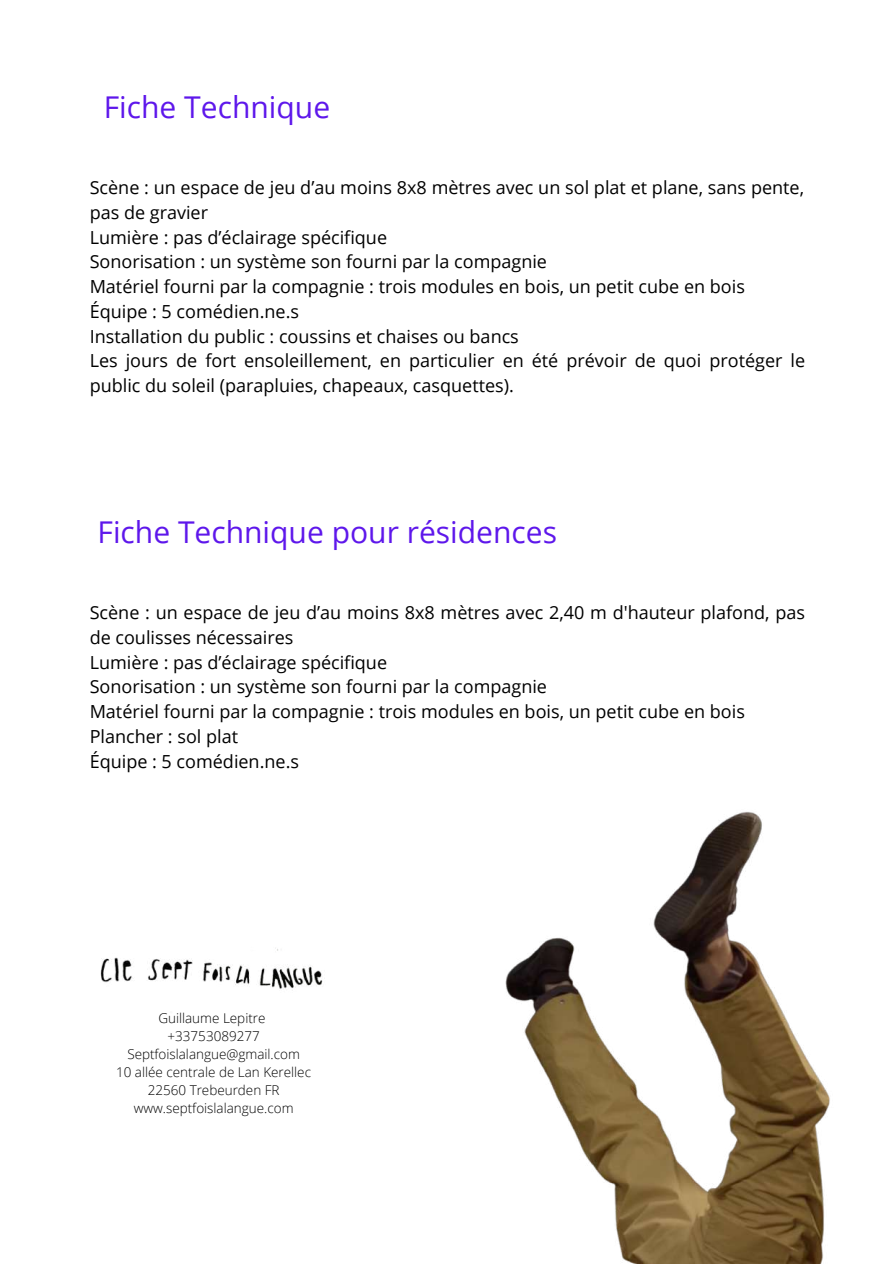
<style>
.page{position:relative;width:894px;height:1264px;background:#fff}
.page>*{position:absolute;margin:0;border:0;box-sizing:border-box;transform-origin:0 0}
.t1{font:30px "Open Sans";color:#5e17eb}
.t2{font:18px/24.8px "Open Sans";color:#000}
.t3{font:300 13.5px/18px "Open Sans";color:#000;text-align:center}
</style>
<div class="page">
<img style="left:100px;top:811px;width:730px;height:452px">
<h1 class="t1" style="left:104px;top:86px;width:228px">Fiche Technique</h1>
<p class="t2" style="left:90px;top:175px;width:716px">Scène : un espace de jeu d’au moins 8x8 mètres avec un sol plat et plane, sans pente, pas de gravier<br>Lumière : pas d’éclairage spécifique<br>Sonorisation : un système son fourni par la compagnie<br>Matériel fourni par la compagnie : trois modules en bois, un petit cube en bois Équipe : 5 comédien.ne.s<br>Installation du public : coussins et chaises ou bancs<br>Les jours de fort ensoleillement, en particulier en été prévoir de quoi protéger le public du soleil (parapluies, chapeaux, casquettes).</p>
<h1 class="t1" style="left:97px;top:510px;width:461px">Fiche Technique pour résidences</h1>
<p class="t2" style="left:90px;top:599px;width:716px">Scène : un espace de jeu d’au moins 8x8 mètres avec 2,40 m d'hauteur plafond, pas de coulisses nécessaires<br>Lumière : pas d’éclairage spécifique<br>Sonorisation : un système son fourni par la compagnie<br>Matériel fourni par la compagnie : trois modules en bois, un petit cube en bois Plancher : sol plat<br>Équipe : 5 comédien.ne.s</p>
<p class="t3" style="left:116px;top:1008px;width:196px">Guillaume Lepitre +33753089277<br>Septfoislalangue@gmail.com<br>10 allée centrale de Lan Kerellec<br>22560 Trebeurden FR www.septfoislalangue.com</p>
</div>
